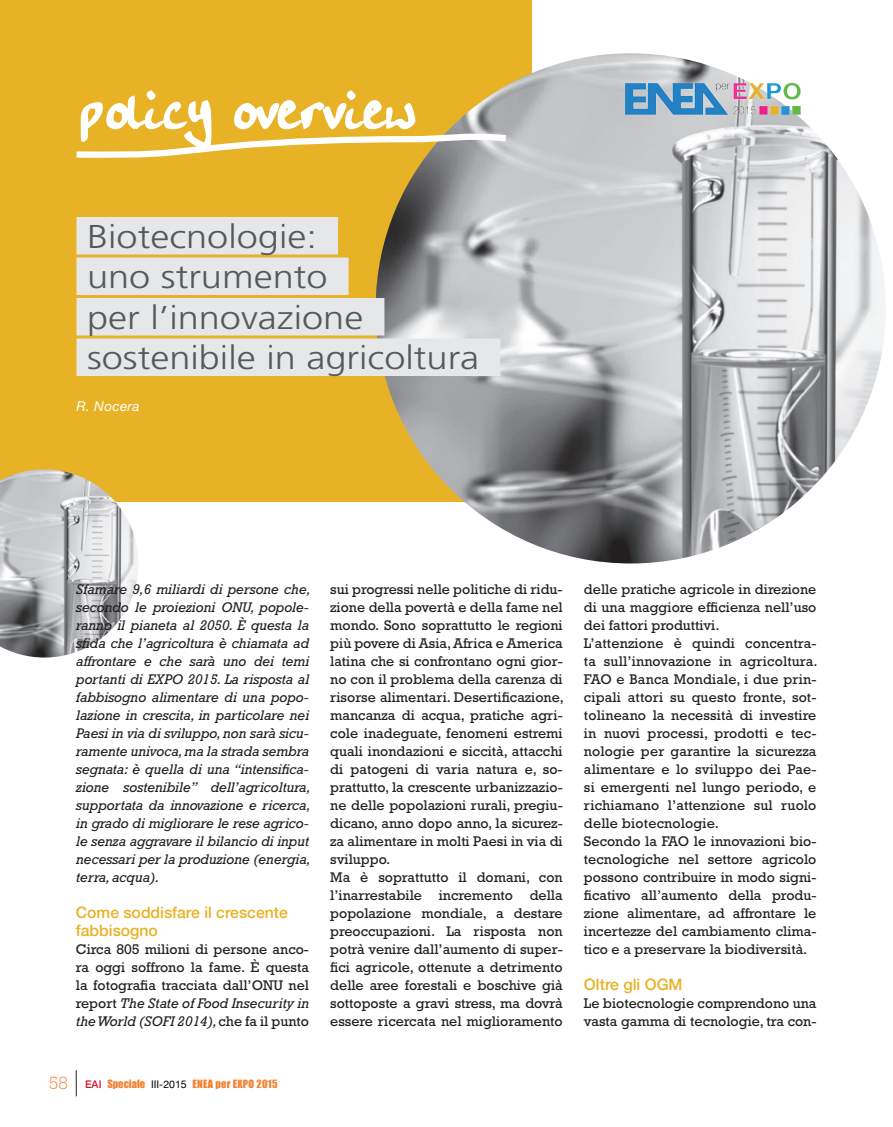
<style>
.page{position:relative;width:893px;height:1127px;background:#fff}
.page>*{position:absolute;margin:0;border:0;box-sizing:border-box;transform-origin:0 0}
.t1{font:70.5px "Handwriting Plain";color:#fff}
.t2{font:300 33px/40.5px "Frutiger";color:#57585a;scale:1.15 1}
.t3{font:500 15.75px/18px "Helvetica Neue";color:#e8b226}
.t4{font:14.25px/18px "Rockwell Std";color:#231f20}
.t5{font:italic 14.25px/18px "Rockwell Std";letter-spacing:-.01em;color:#231f20;text-align:justify}
.t6{font:italic 13.5px "Helvetica Neue";letter-spacing:.025em;color:#fff}
.t7{font:10.5px "Impact";letter-spacing:.025em;color:#f48232}
.s1{font-style:italic}
.s2{font-family:"Rockwell Std";font-weight:300;font-size:18px}
.s3{font-family:"Helvetica Neue";font-weight:500;color:#d7162e}
.s4{font-family:"Helvetica Neue";color:#000002}
</style>
<div class="page">
<svg style="left:76px;top:1070px;width:1px;height:26px"></svg>
<div style="left:0;top:0;width:531px;height:502px;background:#e8b226"></div>
<img style="left:376px;top:53px;width:510px;height:510px;border-radius:255px">
<svg style="left:76px;top:133px;width:437px;height:28px"></svg>
<div style="left:77px;top:217px;width:261px;height:37px;background:#e6e7e9"></div>
<div style="left:77px;top:257px;width:272px;height:38px;background:#e6e7e9"></div>
<div style="left:77px;top:298px;width:307px;height:37px;background:#e6e7e9"></div>
<div style="left:77px;top:338px;width:423px;height:38px;background:#e6e7e9"></div>
<img style="left:0;top:469px;width:138px;height:188px">
<img style="left:783px;top:83px;width:17px;height:17px">
<h1 class="t1" style="left:77px;top:57px;width:340px">policy overview</h1>
<h2 class="t2" style="left:87px;top:216px;width:343px">Biotecnologie:<br>uno strumento<br>per l’innovazione sostenibile in agricoltura</h2>
<p class="t6" style="left:77px;top:396px;width:64px">R. Nocera</p>
<p class="t5" style="left:76px;top:580px;width:236px">Sfamare 9,6 miliardi di persone che, secondo le proiezioni ONU, popole&shy;ranno il pianeta al 2050. È questa la sfida che l’agricoltura è chiamata ad affrontare e che sarà uno dei temi portanti di EXPO 2015. La risposta al fabbisogno alimentare di una popo&shy;lazione in crescita, in particolare nei Paesi in via di sviluppo, non sarà sicu&shy;ramente univoca, ma la strada sembra segnata: è quella di una “intensifica&shy;zione sostenibile” dell’agricoltura, supportata da innovazione e ricerca, in grado di migliorare le rese agrico&shy;le senza aggravare il bilancio di input necessari per la produzione (energia, terra, acqua).</p>
<p class="t3" style="left:76px;top:902px;width:213px">Come soddisfare il crescente fabbisogno</p>
<p class="t4" style="left:76px;top:940px;width:235px;text-align:justify">Circa 805 milioni di persone anco&shy;ra oggi soffrono la fame. È questa la fotografia tracciata dall’ONU nel report <span class="s1">The State of Food Insecurity in the World (SOFI 2014),</span> che fa il punto</p>
<p class="t7" style="left:49px;top:1076px;width:230px"><span class="s2">58</span> <span class="s3">EAI</span> Speciale <span class="s4">III-2015</span> ENEA per EXPO 2015</p>
<p class="t4" style="left:330px;top:580px;width:235px">sui progressi nelle politiche di ridu&shy;zione della povertà e della fame nel mondo. Sono soprattutto le regioni più povere di Asia, Africa e America latina che si confrontano ogni gior&shy;no con il problema della carenza di risorse alimentari. Desertificazione, mancanza di acqua, pratiche agri&shy;cole inadeguate, fenomeni estremi quali inondazioni e siccità, attacchi di patogeni di varia natura e, so&shy;prattutto, la crescente urbanizzazio&shy;ne delle popolazioni rurali, pregiu&shy;dicano, anno dopo anno, la sicurez&shy;za alimentare in molti Paesi in via di sviluppo.<br>Ma è soprattutto il domani, con l’inarrestabile incremento della popolazione mondiale, a destare preoccupazioni. La risposta non potrà venire dall’aumento di super&shy;fici agricole, ottenute a detrimento delle aree forestali e boschive già sottoposte a gravi stress, ma dovrà essere ricercata nel miglioramento</p>
<p class="t4" style="left:584px;top:580px;width:235px">delle pratiche agricole in direzione di una maggiore efficienza nell’uso dei fattori produttivi.<br>L’attenzione è quindi concentra&shy;ta sull’innovazione in agricoltura.<br>FAO e Banca Mondiale, i due prin&shy;cipali attori su questo fronte, sot&shy;tolineano la necessità di investire in nuovi processi, prodotti e tec&shy;nologie per garantire la sicurezza alimentare e lo sviluppo dei Pae&shy;si emergenti nel lungo periodo, e richiamano l’attenzione sul ruolo delle biotecnologie.<br>Secondo la FAO le innovazioni bio&shy;tecnologiche nel settore agricolo possono contribuire in modo signi&shy;ficativo all’aumento della produ&shy;zione alimentare, ad affrontare le incertezze del cambiamento clima&shy;tico e a preservare la biodiversità.</p>
<p class="t3" style="left:584px;top:974px;width:100px">Oltre gli OGM</p>
<p class="t4" style="left:584px;top:994px;width:234px">Le biotecnologie comprendono una vasta gamma di tecnologie, tra con-</p>
</div>
